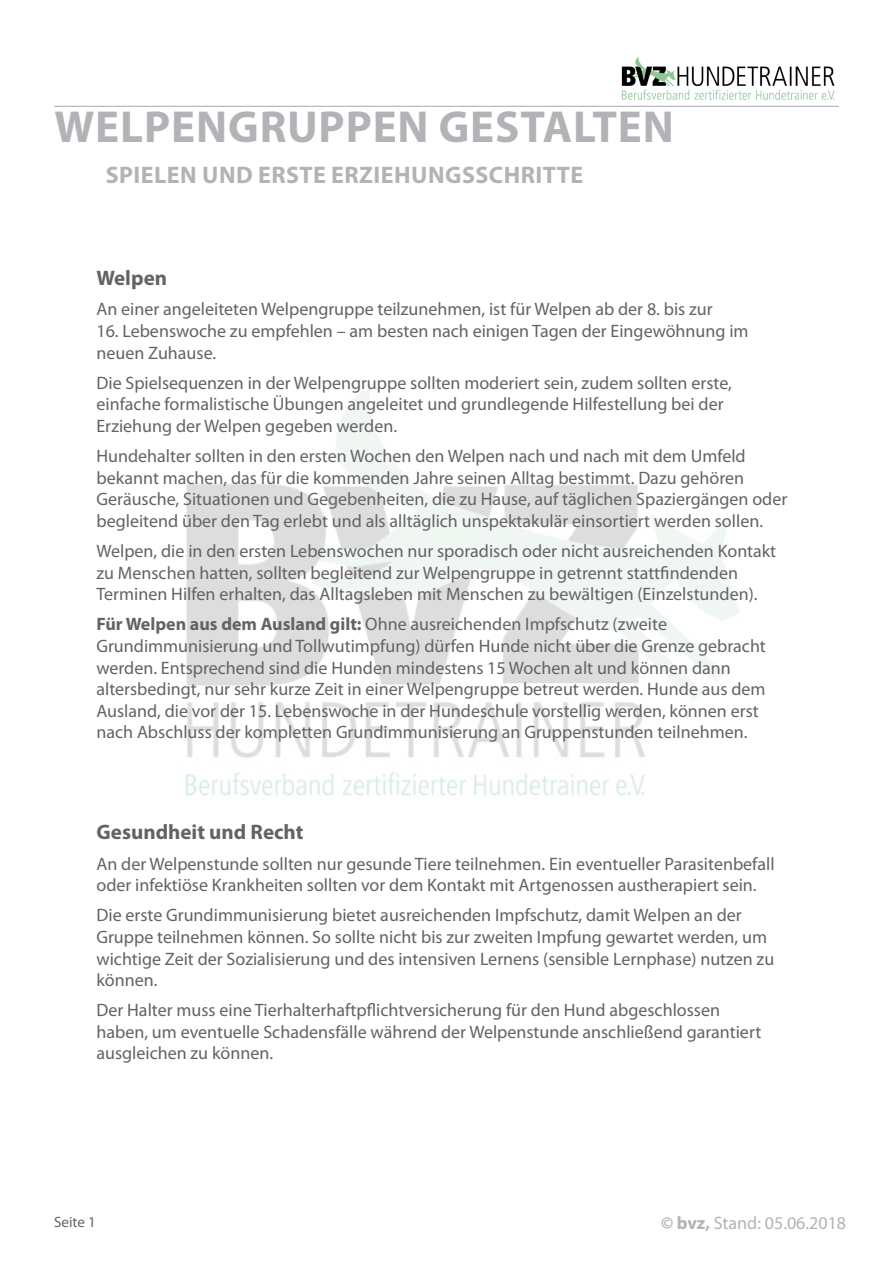
<style>
.page{position:relative;width:893px;height:1263px;background:#fff}
.page>*{position:absolute;margin:0;border:0;box-sizing:border-box;transform-origin:0 0}
.Überschrift_Land{font:700 45px "Myriad Pro";letter-spacing:.02em;color:#b2b3b7}
.Unter-Überschrift{font:700 24px "Myriad Pro";letter-spacing:.02em;color:#b2b3b7}
.t1{font:700 21px "Myriad Pro";color:#636366}
.t2{font:18px/21.6px "Myriad Pro";color:#636366}
.Überschrift_Projekt{font:18px "Myriad Pro";color:#b2b3b7}
.t3{font:15px "Myriad Pro";color:#636366}
.s1{font-weight:700}
</style>
<div class="page">
<hr style="left:54px;top:106px;width:785px;height:1px;background:#b2b3b7">
<img style="left:186px;top:390px;width:553px;height:406px">
<img style="left:621px;top:57px;width:214px;height:43px">
<p class="Überschrift_Land" style="left:54px;top:97px;width:621px">WELPENGRUPPEN GESTALTEN</p>
<p class="Unter-Überschrift" style="left:106px;top:159px;width:479px">SPIELEN UND ERSTE ERZIEHUNGSSCHRITTE</p>
<p class="t1" style="left:96px;top:265px;width:72px">Welpen</p>
<p class="t2" style="left:96px;top:298px;width:618px">An einer angeleiteten Welpengruppe teilzunehmen, ist für Welpen ab der 8. bis zur</p>
<p class="t2" style="left:96px;top:320px;width:654px">16. Lebenswoche zu empfehlen – am besten nach einigen Tagen der Eingewöhnung im neuen Zuhause.</p>
<p class="t2" style="left:96px;top:372px;width:637px">Die Spielsequenzen in der Welpengruppe sollten moderiert sein, zudem sollten erste, einfache formalistische Übungen angeleitet und grundlegende Hilfestellung bei der<br>Erziehung der Welpen gegeben werden.</p>
<p class="t2" style="left:96px;top:445px;width:692px">Hundehalter sollten in den ersten Wochen den Welpen nach und nach mit dem Umfeld bekannt machen, das für die kommenden Jahre seinen Alltag bestimmt. Dazu gehören Geräusche, Situationen und Gegebenheiten, die zu Hause, auf täglichen Spaziergängen oder begleitend über den Tag erlebt und als alltäglich unspektakulär einsortiert werden sollen.</p>
<p class="t2" style="left:96px;top:540px;width:681px">Welpen, die in den ersten Lebenswochen nur sporadisch oder nicht ausreichenden Kontakt zu Menschen hatten, sollten begleitend zur Welpengruppe in getrennt stattfindenden<br>Terminen Hilfen erhalten, das Alltagsleben mit Menschen zu bewältigen (Einzelstunden).</p>
<p class="t2" style="left:96px;top:613px;width:671px"><span class="s1">Für Welpen aus dem Ausland gilt:</span> Ohne ausreichenden Impfschutz (zweite Grundimmunisierung und Tollwutimpfung) dürfen Hunde nicht über die Grenze gebracht werden. Entsprechend sind die Hunden mindestens 15 Wochen alt und können dann altersbedingt, nur sehr kurze Zeit in einer Welpengruppe betreut werden. Hunde aus dem Ausland, die vor der 15. Lebenswoche in der Hundeschule vorstellig werden, können erst nach Abschluss der kompletten Grundimmunisierung an Gruppenstunden teilnehmen.</p>
<p class="t1" style="left:96px;top:819px;width:209px">Gesundheit und Recht</p>
<p class="t2" style="left:96px;top:852px;width:680px">An der Welpenstunde sollten nur gesunde Tiere teilnehmen. Ein eventueller Parasitenbefall oder infektiöse Krankheiten sollten vor dem Kontakt mit Artgenossen austherapiert sein.</p>
<p class="t2" style="left:96px;top:904px;width:679px">Die erste Grundimmunisierung bietet ausreichenden Impfschutz, damit Welpen an der Gruppe teilnehmen können. So sollte nicht bis zur zweiten Impfung gewartet werden, um wichtige Zeit der Sozialisierung und des intensiven Lernens (sensible Lernphase) nutzen zu können.</p>
<p class="t2" style="left:96px;top:999px;width:666px">Der Halter muss eine Tierhalterhaftpflichtversicherung für den Hund abgeschlossen haben, um eventuelle Schadensfälle während der Welpenstunde anschließend garantiert ausgleichen zu können.</p>
<p class="t3" style="left:54px;top:1212px;width:43px">Seite 1</p>
<p class="Überschrift_Projekt" style="left:661px;top:1212px;width:187px"><span class="s1">© bvz,</span> Stand: 05.06.2018</p>
</div>
